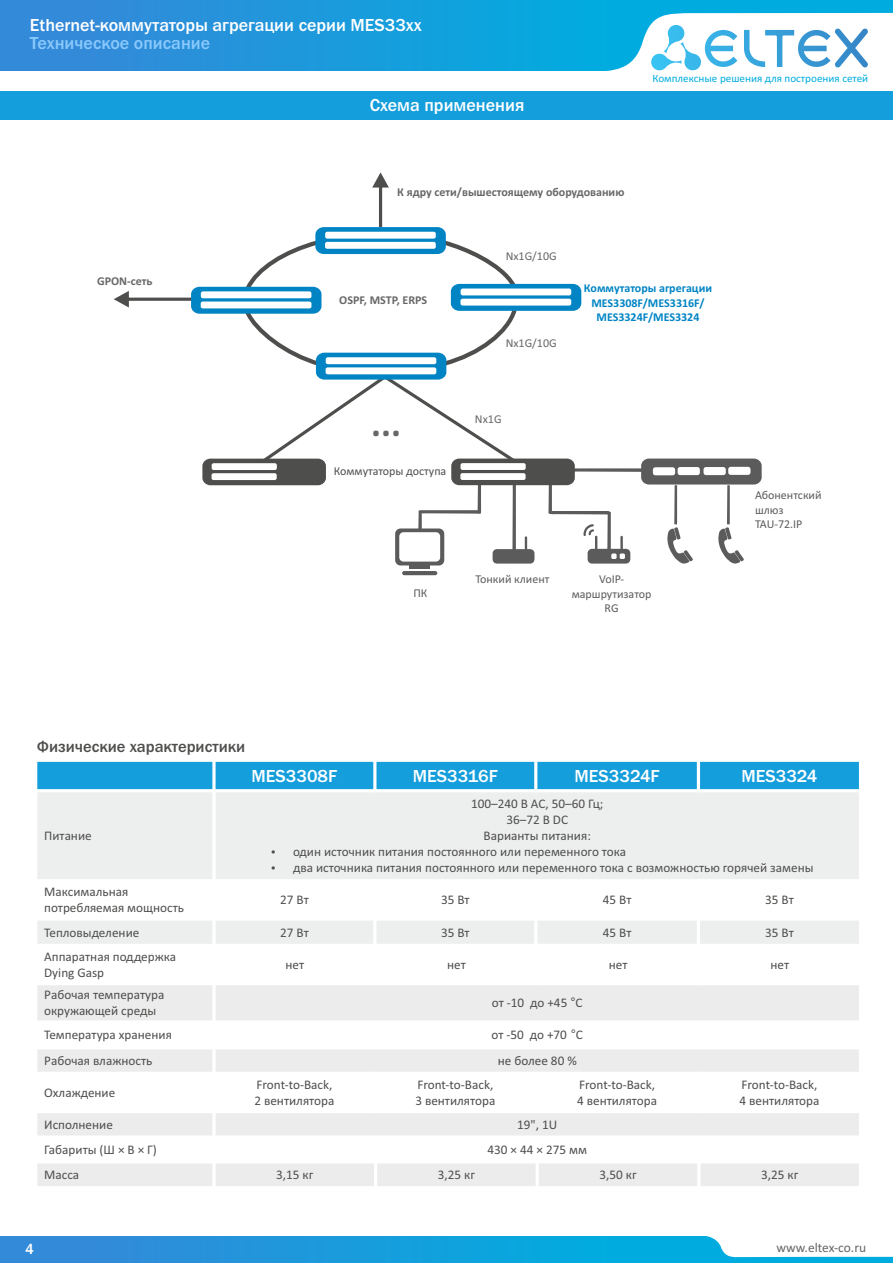
<style>
.page{position:relative;width:893px;height:1263px;background:#fff}
.page>*{position:absolute;margin:0;border:0;box-sizing:border-box;transform-origin:0 0}
.t1{font:700 37.05px "Calibri";color:#676767}
.t2{font:500 18px "Franklin Gothic";color:#fff}
.t3{font:500 18px "Franklin Gothic";color:#8ac9fc}
.t4{font:500 16.5px "Franklin Gothic";color:#4e4e4d}
.t5{font:500 15px "Franklin Gothic";color:#fff}
.t6{font:13.5px "Calibri";color:#666}
.t7{font:13.2px/16px "Calibri";color:#4e4e4d}
.t8{font:12px/14.7px "Calibri";color:#5b5b5b;text-align:center}
.t9{font:700 12px "Calibri";color:#676767}
.t10{font:700 12px/14.7px "Calibri";color:#0084c4;text-align:center}
.t11{font:12px "Calibri";color:#676767}
.t12{font:12px "Calibri";color:#4e4e4d}
.t13{font:11.1px "Calibri";color:#00acdf}
.s1{font-family:"Arial"}
</style>
<div class="page">
<div style="left:0;top:0;width:893px;height:71px;background:linear-gradient(to right,#3489d9,#00b4e0)"></div>
<svg style="left:589px;top:13px;width:304px;height:58px"></svg>
<div style="left:0;top:1236px;width:893px;height:27px;background:linear-gradient(to right,#3489d9,#00b4e0)"></div>
<svg style="left:703px;top:1236px;width:190px;height:21px"></svg>
<hr style="left:410px;top:565px;width:20px;height:4px;background:#5b5b5b">
<hr style="left:402px;top:571px;width:35px;height:4px;background:#5b5b5b;border-radius:2px">
<svg style="left:114px;top:172px;width:648px;height:393px"></svg>
<div style="left:0;top:91px;width:893px;height:29px;background:#159edc"></div>
<div style="left:36px;top:760px;width:178px;height:31px;background:#159edc"></div>
<div style="left:214px;top:760px;width:161px;height:31px;background:#159edc"></div>
<div style="left:375px;top:760px;width:161px;height:31px;background:#159edc"></div>
<div style="left:536px;top:760px;width:162px;height:31px;background:#159edc"></div>
<div style="left:698px;top:760px;width:162px;height:31px;background:#159edc"></div>
<div style="left:36px;top:791px;width:178px;height:90px;background:#edefee"></div>
<div style="left:214px;top:791px;width:646px;height:90px;background:#edefee"></div>
<div style="left:36px;top:919px;width:178px;height:26px;background:#edefee"></div>
<div style="left:214px;top:919px;width:161px;height:26px;background:#edefee"></div>
<div style="left:375px;top:919px;width:161px;height:26px;background:#edefee"></div>
<div style="left:536px;top:919px;width:162px;height:26px;background:#edefee"></div>
<div style="left:698px;top:919px;width:162px;height:26px;background:#edefee"></div>
<div style="left:36px;top:984px;width:178px;height:38px;background:#ececec"></div>
<div style="left:214px;top:984px;width:646px;height:38px;background:#ececec"></div>
<div style="left:36px;top:1048px;width:178px;height:25px;background:#ececec"></div>
<div style="left:214px;top:1048px;width:646px;height:25px;background:#ececec"></div>
<div style="left:36px;top:1111px;width:178px;height:26px;background:#ececec"></div>
<div style="left:214px;top:1111px;width:646px;height:26px;background:#ececec"></div>
<div style="left:36px;top:1162px;width:178px;height:26px;background:#ececec"></div>
<div style="left:214px;top:1162px;width:162px;height:26px;background:#ececec"></div>
<div style="left:376px;top:1162px;width:161px;height:26px;background:#ececec"></div>
<div style="left:537px;top:1162px;width:162px;height:26px;background:#ececec"></div>
<div style="left:699px;top:1162px;width:161px;height:26px;background:#ececec"></div>
<hr style="left:34px;top:759px;width:3px;height:430px;background:#fff">
<hr style="left:212px;top:759px;width:4px;height:430px;background:#fff">
<hr style="left:373px;top:879px;width:3px;height:68px;background:#fff">
<hr style="left:373px;top:759px;width:3px;height:33px;background:#fff">
<hr style="left:374px;top:1160px;width:3px;height:29px;background:#fff">
<hr style="left:534px;top:879px;width:3px;height:68px;background:#fff">
<hr style="left:534px;top:759px;width:3px;height:33px;background:#fff">
<hr style="left:536px;top:1160px;width:3px;height:29px;background:#fff">
<hr style="left:697px;top:879px;width:3px;height:68px;background:#fff">
<hr style="left:697px;top:759px;width:3px;height:33px;background:#fff">
<hr style="left:697px;top:1160px;width:3px;height:29px;background:#fff">
<hr style="left:859px;top:982px;width:3px;height:207px;background:#fff">
<hr style="left:859px;top:759px;width:3px;height:188px;background:#fff">
<hr style="left:34px;top:1186px;width:828px;height:3px;background:#fff">
<hr style="left:34px;top:1160px;width:828px;height:3px;background:#fff">
<hr style="left:34px;top:1135px;width:828px;height:4px;background:#fff">
<hr style="left:34px;top:1110px;width:828px;height:3px;background:#fff">
<hr style="left:34px;top:1072px;width:828px;height:3px;background:#fff">
<hr style="left:34px;top:1046px;width:828px;height:3px;background:#fff">
<hr style="left:34px;top:1020px;width:828px;height:3px;background:#fff">
<hr style="left:34px;top:982px;width:828px;height:3px;background:#fff">
<hr style="left:34px;top:944px;width:828px;height:3px;background:#fff">
<hr style="left:34px;top:917px;width:828px;height:3px;background:#fff">
<hr style="left:34px;top:879px;width:828px;height:3px;background:#fff">
<hr style="left:34px;top:789px;width:828px;height:3px;background:#fff">
<hr style="left:34px;top:759px;width:828px;height:3px;background:#fff">
<h2 class="t2" style="left:30px;top:19px;width:393px">Ethernet-коммутаторы агрегации серии MES33xx</h2>
<h2 class="t3" style="left:30px;top:36px;width:182px">Техническое описание</h2>
<h2 class="t2" style="left:370px;top:99px;width:156px">Схема применения</h2>
<p class="t9" style="left:397px;top:187px;width:229px">К ядру сети/вышестоящему оборудованию</p>
<p class="t11" style="left:506px;top:251px;width:53px">Nх1G/10G</p>
<p class="t13" style="left:652px;top:73px;width:217px">Комплексные решения для построения сетей</p>
<p class="t9" style="left:97px;top:276px;width:57px">GPON-сеть</p>
<p class="t9" style="left:339px;top:295px;width:90px">OSPF, MSTP, ERPS</p>
<h1 class="t1" style="left:371px;top:408px;width:31px">...</h1>
<p class="t12" style="left:334px;top:466px;width:114px">Коммутаторы доступа</p>
<p class="t11" style="left:506px;top:338px;width:53px">Nх1G/10G</p>
<p class="t11" style="left:475px;top:414px;width:28px">Nх1G</p>
<p class="t10" style="left:584px;top:282px;width:130px">Коммутаторы агрегации<br>MES3308F/MES3316F/<br>MES3324F/MES3324</p>
<p class="t8" style="left:413px;top:587px;width:15px">ПК</p>
<p class="t8" style="left:475px;top:572px;width:76px">Тонкий клиент</p>
<p class="t8" style="left:572px;top:573px;width:81px">VoIP&shy;маршрутизатор<br>RG</p>
<p class="t8" style="left:755px;top:489px;width:68px;text-align:left">Абонентский шлюз<br>TAU-72.IP</p>
<p class="t4" style="left:37px;top:741px;width:210px">Физические характеристики</p>
<p class="t7" style="left:44px;top:829px;width:49px">Питание</p>
<h2 class="t2" style="left:252px;top:769px;width:87px">MES3308F</h2>
<h2 class="t2" style="left:413px;top:769px;width:86px">MES3316F</h2>
<h2 class="t2" style="left:574px;top:769px;width:87px">MES3324F</h2>
<h2 class="t2" style="left:741px;top:769px;width:78px">MES3324</h2>
<p class="t7" style="left:471px;top:797px;width:134px">100–240 В AC, 50–60 Гц;</p>
<p class="t7" style="left:506px;top:813px;width:63px">36–72 В DC</p>
<p class="t7" style="left:484px;top:829px;width:109px">Варианты питания:</p>
<p class="t7" style="left:293px;top:845px;width:335px">один источник питания постоянного или переменного тока</p>
<p class="t7" style="left:293px;top:861px;width:522px">два источника питания постоянного или переменного тока с возможностью горячей замены</p>
<p class="t7" style="left:44px;top:885px;width:141px">Максимальная потребляемая мощность</p>
<p class="t7" style="left:280px;top:893px;width:30px">27 Вт</p>
<p class="t7" style="left:441px;top:893px;width:30px">35 Вт</p>
<p class="t7" style="left:603px;top:893px;width:30px">45 Вт</p>
<p class="t7" style="left:765px;top:893px;width:30px">35 Вт</p>
<p class="t7" style="left:44px;top:925px;width:97px">Тепловыделение</p>
<p class="t7" style="left:280px;top:925px;width:30px">27 Вт</p>
<p class="t7" style="left:441px;top:925px;width:30px">35 Вт</p>
<p class="t7" style="left:603px;top:925px;width:30px">45 Вт</p>
<p class="t7" style="left:765px;top:925px;width:30px">35 Вт</p>
<p class="t7" style="left:44px;top:950px;width:133px">Аппаратная поддержка<br>Dying Gasp</p>
<p class="t7" style="left:285px;top:958px;width:20px">нет</p>
<p class="t7" style="left:447px;top:958px;width:20px">нет</p>
<p class="t7" style="left:609px;top:958px;width:20px">нет</p>
<p class="t7" style="left:770px;top:958px;width:20px">нет</p>
<p class="t7" style="left:44px;top:988px;width:122px">Рабочая температура окружающей среды</p>
<p class="t7" style="left:492px;top:996px;width:92px">от -10 до +45 <span class="s1">°</span>С</p>
<p class="t7" style="left:44px;top:1028px;width:129px">Температура хранения</p>
<p class="t7" style="left:491px;top:1028px;width:93px">от -50 до +70 <span class="s1">°</span>С</p>
<p class="t7" style="left:44px;top:1054px;width:110px">Рабочая влажность</p>
<p class="t7" style="left:498px;top:1054px;width:81px">не более 80 %</p>
<p class="t7" style="left:44px;top:1086px;width:73px">Охлаждение</p>
<p class="t7" style="left:254px;top:1077px;width:82px">Front-to-Back,<br>2 вентилятора</p>
<p class="t7" style="left:415px;top:1077px;width:82px">Front-to-Back,<br>3 вентилятора</p>
<p class="t7" style="left:577px;top:1077px;width:82px">Front-to-Back,<br>4 вентилятора</p>
<p class="t7" style="left:739px;top:1077px;width:82px">Front-to-Back,<br>4 вентилятора</p>
<p class="t7" style="left:44px;top:1117px;width:70px">Исполнение</p>
<p class="t7" style="left:517px;top:1117px;width:42px">19", 1U</p>
<p class="t7" style="left:44px;top:1143px;width:114px">Габариты (Ш × В × Г)</p>
<p class="t7" style="left:487px;top:1143px;width:101px">430 × 44 × 275 мм</p>
<p class="t7" style="left:44px;top:1168px;width:37px">Масса</p>
<p class="t7" style="left:276px;top:1168px;width:39px">3,15 кг</p>
<p class="t7" style="left:438px;top:1168px;width:39px">3,25 кг</p>
<p class="t7" style="left:600px;top:1168px;width:39px">3,50 кг</p>
<p class="t7" style="left:761px;top:1168px;width:39px">3,25 кг</p>
<p class="t5" style="left:25px;top:1243px;width:10px">4</p>
<p class="t6" style="left:776px;top:1242px;width:91px">www.eltex-co.ru</p>
</div>
